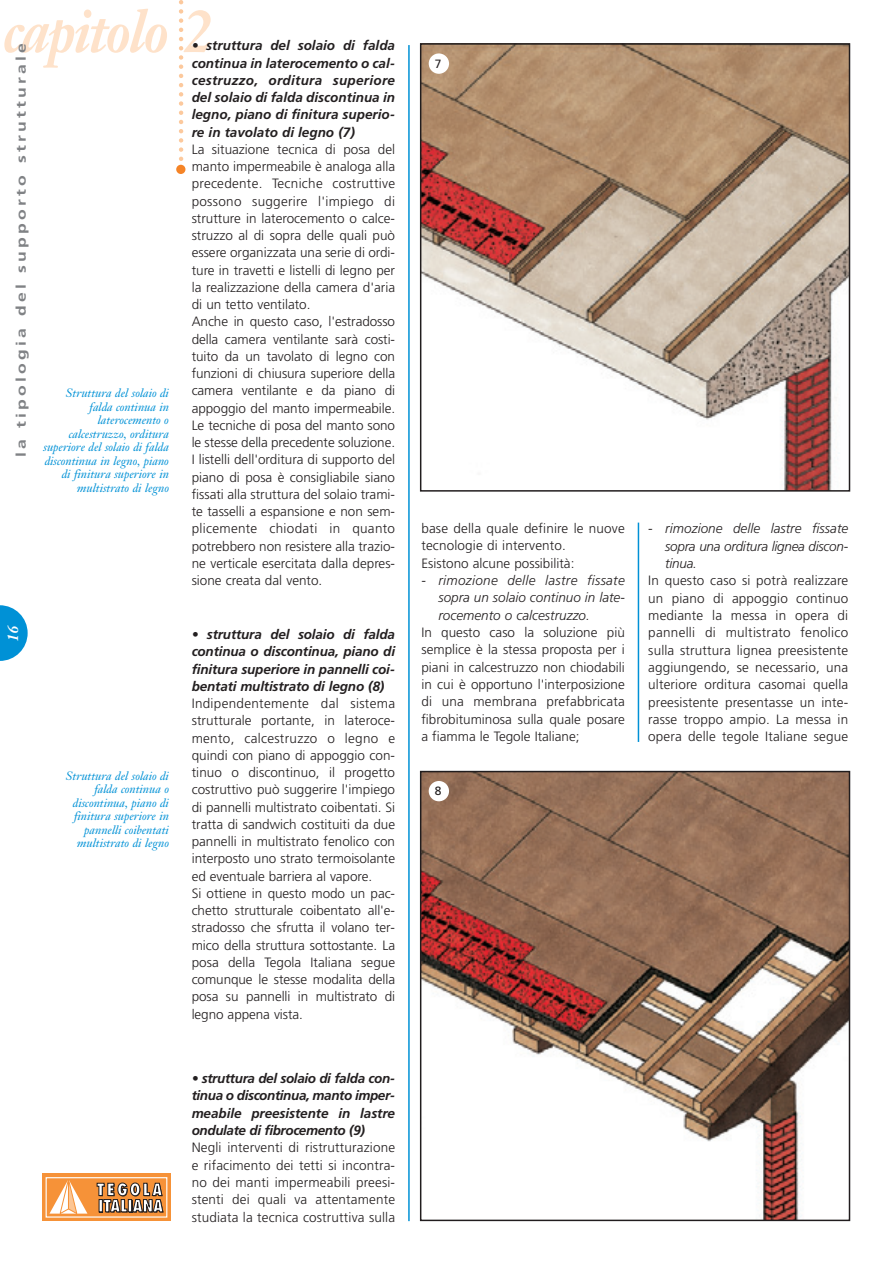
<style>
.page{position:relative;width:893px;height:1263px;background:#fff}
.page>*{position:absolute;margin:0;border:0;box-sizing:border-box;transform-origin:0 0}
.t1{font:italic 700 60px "Janson Text";letter-spacing:-.03em;color:#fee2ca;scale:.9 1}
.t2{font:italic 700 15px "Janson Text";color:#fff}
.t3{font:300 13.5px/17.2px "Frutiger";color:#231f20}
.t4{font:italic 700 13.5px/17.2px "Frutiger";letter-spacing:-.005em;color:#231f20;text-align:justify}
.t5{font:italic 300 13.5px/17.2px "Frutiger";color:#231f20;text-align:justify}
.t6{font:700 13.5px "Frutiger";letter-spacing:.185em;color:#808285;scale:1.3 1}
.t7{font:italic 12px/13.5px "Janson Text";color:#0091d6;text-align:right}
.t8{font:12px "Frutiger";color:#231f20}
</style>
<div class="page">
<svg style="left:42px;top:1174px;width:129px;height:47px;background:#f29541"></svg>
<div style="left:46px;top:1177px;width:121px;height:40px;border:1px solid #fff"></div>
<svg style="left:97px;top:1182px;width:67px;height:30px"></svg>
<svg style="left:50px;top:1176px;width:37px;height:38px"></svg>
<hr style="left:408px;top:45px;width:2px;height:1176px;background:#0091d6">
<hr style="left:638px;top:523px;width:1px;height:219px;background:#0091d6">
<svg style="left:0;top:605px;width:28px;height:56px"></svg>
<svg style="left:179px;top:1px;width:4px;height:164px"></svg>
<div style="left:176px;top:165px;width:9px;height:9px;background:#f58427;border-radius:50%"></div>
<img style="left:423px;top:46px;width:424px;height:443px">
<div style="left:420px;top:43px;width:430px;height:449px;border:2px solid #211d1e"></div>
<img style="left:423px;top:774px;width:424px;height:444px">
<div style="left:420px;top:771px;width:430px;height:450px;border:2px solid #211d1e"></div>
<div style="left:429px;top:781px;width:20px;height:20px;background:#fff;border-radius:50%"></div>
<div style="left:429px;top:53px;width:20px;height:21px;background:#fff;border-radius:50%"></div>
<h1 class="t1" style="left:3px;top:9px;width:234px">capitolo 2</h1>
<p class="t4" style="left:192px;top:38px;width:205px">• struttura del solaio di falda continua in laterocemento o cal&shy;cestruzzo, orditura superiore del solaio di falda discontinua in legno, piano di finitura superio&shy;re in tavolato di legno (7)</p>
<p class="t3" style="left:192px;top:142px;width:205px">La situazione tecnica di posa del manto impermeabile è analoga alla precedente. Tecniche costruttive possono suggerire l'impiego di strutture in laterocemento o calce&shy;struzzo al di sopra delle quali può essere organizzata una serie di ordi&shy;ture in travetti e listelli di legno per la realizzazione della camera d'aria di un tetto ventilato.<br>Anche in questo caso, l'estradosso della camera ventilante sarà costi&shy;tuito da un tavolato di legno con funzioni di chiusura superiore della camera ventilante e da piano di appoggio del manto impermeabile.<br>Le tecniche di posa del manto sono le stesse della precedente soluzione.<br>I listelli dell'orditura di supporto del piano di posa è consigliabile siano fissati alla struttura del solaio trami&shy;te tasselli a espansione e non sem&shy;plicemente chiodati in quanto potrebbero non resistere alla trazio&shy;ne verticale esercitata dalla depres&shy;sione creata dal vento.</p>
<p class="t6" style="left:16px;top:457px;width:320px;rotate:-90deg">la tipologia del supporto strutturale</p>
<p class="t7" style="left:43px;top:388px;width:127px">Struttura del solaio di falda continua in laterocemento o calcestruzzo, orditura superiore del solaio di falda discontinua in legno, piano di finitura superiore in multistrato di legno</p>
<p class="t2" style="left:7px;top:642px;width:18px;rotate:-90deg">16</p>
<p class="t7" style="left:66px;top:770px;width:105px">Struttura del solaio di falda continua o discontinua, piano di finitura superiore in pannelli coibentati multistrato di legno</p>
<p class="t4" style="left:192px;top:627px;width:205px">• struttura del solaio di falda continua o discontinua, piano di finitura superiore in pannelli coi&shy;bentati multistrato di legno (8)</p>
<p class="t3" style="left:192px;top:696px;width:205px">Indipendentemente dal sistema strutturale portante, in lateroce&shy;mento, calcestruzzo o legno e quindi con piano di appoggio con&shy;tinuo o discontinuo, il progetto costruttivo può suggerire l'impiego di pannelli multistrato coibentati. Si tratta di sandwich costituiti da due pannelli in multistrato fenolico con interposto uno strato termoisolante ed eventuale barriera al vapore.<br>Si ottiene in questo modo un pac&shy;chetto strutturale coibentato all'e&shy;stradosso che sfrutta il volano ter&shy;mico della struttura sottostante. La posa della Tegola Italiana segue comunque le stesse modalita della posa su pannelli in multistrato di legno appena vista.</p>
<p class="t4" style="left:192px;top:1071px;width:205px">• struttura del solaio di falda con&shy;tinua o discontinua, manto imper&shy;meabile preesistente in lastre ondulate di fibrocemento (9)</p>
<p class="t3" style="left:192px;top:1140px;width:205px;text-align:justify">Negli interventi di ristrutturazione e rifacimento dei tetti si incontra&shy;no dei manti impermeabili preesi&shy;stenti dei quali va attentamente studiata la tecnica costruttiva sulla</p>
<p class="t8" style="left:435px;top:59px;width:8px">7</p>
<p class="t3" style="left:421px;top:521px;width:205px">base della quale definire le nuove tecnologie di intervento.<br>Esistono alcune possibilità:</p>
<p class="t5" style="left:438px;top:573px;width:188px;text-indent:-17px">- rimozione delle lastre fissate sopra un solaio continuo in late&shy;rocemento o calcestruzzo.</p>
<p class="t3" style="left:421px;top:625px;width:205px;text-align:justify">In questo caso la soluzione più semplice è la stessa proposta per i piani in calcestruzzo non chiodabili in cui è opportuno l'interposizione di una membrana prefabbricata fibrobituminosa sulla quale posare a fiamma le Tegole Italiane;</p>
<p class="t8" style="left:435px;top:786px;width:8px">8</p>
<p class="t5" style="left:665px;top:521px;width:184px;text-indent:-17px">- rimozione delle lastre fissate sopra una orditura lignea discon&shy;tinua.</p>
<p class="t3" style="left:648px;top:573px;width:201px;text-align:justify">In questo caso si potrà realizzare un piano di appoggio continuo mediante la messa in opera di pannelli di multistrato fenolico sulla struttura lignea preesistente aggiungendo, se necessario, una ulteriore orditura casomai quella preesistente presentasse un inte&shy;rasse troppo ampio. La messa in opera delle tegole Italiane segue</p>
</div>
